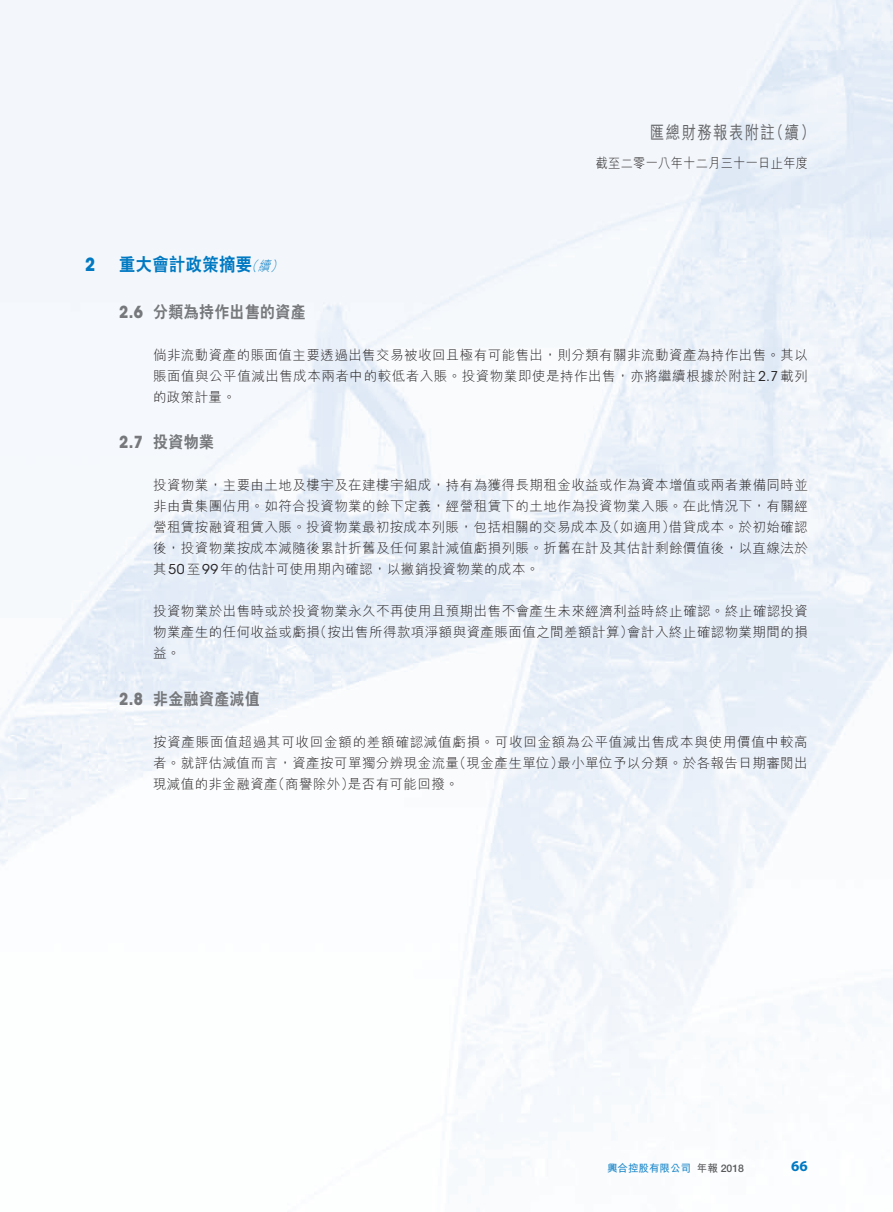
<style>
.page{position:relative;width:893px;height:1212px;background:#fff}
.page>*{position:absolute;margin:0;border:0;box-sizing:border-box;transform-origin:0 0}
.t1{font:500 18px "M Hei HK";letter-spacing:.095em;color:#636366;scale:.8 1}
.t2{font:800 18px "C Hei 2 HK";letter-spacing:.03em;color:#0079c2;scale:.9 1}
.t3{font:700 18px "ITC Avant Garde Std";color:#0079c2;scale:.9 1}
.t4{font:800 16.5px "C Hei 2 HK";letter-spacing:.03em;color:#76787b;scale:.9 1}
.t5{font:700 16.5px "ITC Avant Garde Std";color:#76787b;scale:.9 1}
.t6{font:700 15px "Myriad Pro";color:#0079c2}
.t7{font:300 13.5px/21px "M Hei HK";letter-spacing:.035em;color:#231f20;text-align:right}
.t8{font:300 13.5px/21px "M Hei HK";letter-spacing:.055em;color:#231f20;text-align:right}
.t9{font:300 13.5px "M Hei HK";letter-spacing:.035em;color:#231f20;scale:.9 1}
.t10{font:italic 300 13.5px "M Hei HK";color:#0079c2;scale:.9 1}
.t11{font:700 10.5px "M Hei HK";color:#1e89ca}
.t12{font:500 10.5px "Helvetica Neue LT Std";color:#57585a}
.s1{font-family:"ITC Avant Garde Std";font-weight:400}
.s2{font-family:"M Hei HK";font-weight:700}
</style>
<div class="page">
<h1 class="t1" style="left:650px;top:120px;width:158px">匯總財務報表附註</h1>
<p class="t9" style="left:596px;top:156px;width:237px">截至二零一八年十二月三十一日止年度</p>
<h1 class="t1" style="left:769px;top:120px;width:59px">（續(</h1>
<h1 class="t3" style="left:85px;top:253px;width:13px">2</h1>
<h1 class="t2" style="left:119px;top:255px;width:149px">重大會計政策摘要</h1>
<p class="t10" style="left:258px;top:259px;width:19px">續</p>
<p class="t10" style="left:245px;top:259px;width:19px">（</p>
<p class="t10" style="left:270px;top:259px;width:19px">(</p>
<p class="t5" style="left:119px;top:301px;width:28px">2.6</p>
<p class="t4" style="left:153px;top:303px;width:171px">分類為持作出售的資產</p>
<p class="t5" style="left:119px;top:431px;width:28px">2.7</p>
<p class="t7" style="left:153px;top:344px;width:656px;text-align:justify">倘非流動資產的賬面值主要透過出售交易被收回且極有可能售出，則分類有關非流動資產為持作出售。其以賬面值與公平值減出售成本兩者中的較低者入賬。投資物業即使是持作出售，亦將繼續根據於附註<span class="s1">2.7</span>載列的政策計量。</p>
<p class="t4" style="left:153px;top:434px;width:69px">投資物業</p>
<p class="t5" style="left:119px;top:688px;width:28px">2.8</p>
<p class="t7" style="left:153px;top:475px;width:656px">投資物業，主要由土地及樓宇及在建樓宇組成，持有為獲得長期租金收益或作為資本增值或兩者兼備同時並非由貴集團佔用。如符合投資物業的餘下定義，經營租賃下的土地作為投資物業入賬。在此情況下，有關經借貸成本。於初始確認</p>
<p class="t7" style="left:606px;top:517px;width:71px">（如適用）</p>
<p class="t7" style="left:153px;top:517px;width:656px;text-align:left">營租賃按融資租賃入賬。投資物業最初按成本列賬，包括相關的交易成本及<br>後，投資物業按成本減隨後累計折舊及任何累計減值虧損列賬。折舊在計及其估計剩餘價值後，以直線法於其<span class="s1">50</span>至<span class="s1">99</span>年的估計可使用期內確認，以撇銷投資物業的成本。</p>
<p class="t7" style="left:153px;top:601px;width:656px">投資物業於出售時或於投資物業永久不再使用且預期出售不會產生未來經濟利益時終止確認。終止確認投資會計入終止確認物業期間的損</p>
<p class="t7" style="left:313px;top:622px;width:321px">（按出售所得款項淨額與資產賬面值之間差額計算）</p>
<p class="t7" style="left:153px;top:622px;width:168px;text-align:left">物業產生的任何收益或虧損益。</p>
<p class="t4" style="left:153px;top:690px;width:120px">非金融資產減值</p>
<p class="t8" style="left:153px;top:731px;width:656px">按資產賬面值超過其可收回金額的差額確認減值虧損。可收回金額為公平值減出售成本與使用價值中較高最小單位予以分類。於各報告日期審閱出</p>
<p class="t7" style="left:453px;top:752px;width:112px">（現金產生單位）</p>
<p class="t7" style="left:153px;top:752px;width:307px">者。就評估減值而言，資產按可單獨分辨現金流量是否有可能回撥。</p>
<p class="t7" style="left:271px;top:773px;width:84px">（商譽除外）</p>
<p class="t7" style="left:153px;top:773px;width:126px">現減值的非金融資產</p>
<p class="t11" style="left:607px;top:1161px;width:85px">興合控股有限公司</p>
<p class="t12" style="left:697px;top:1162px;width:49px"><span class="s2">年報</span> 2018</p>
<p class="t6" style="left:791px;top:1156px;width:18px">66</p>
</div>
